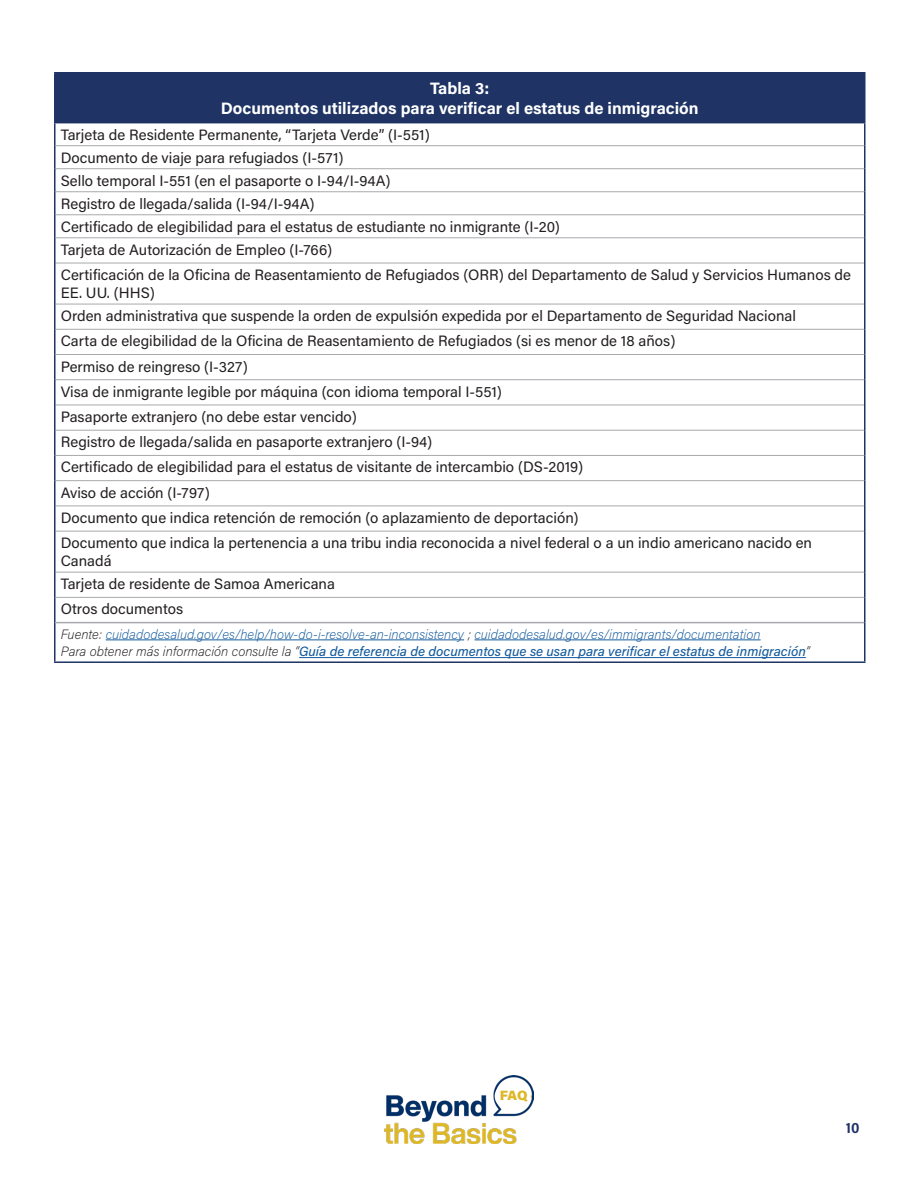
<style>
.page{position:relative;width:918px;height:1188px;background:#fff}
.page>*{position:absolute;margin:0;border:0;box-sizing:border-box;transform-origin:0 0}
.Paragraph_Text{font:700 16.5px "Acumin Pro";color:#fff}
.Paragraph_Text-2{font:15px/18px "Acumin Pro";color:#231f20}
.t1{font:700 15px "Acumin Pro Semi Cond";color:#1f3464}
.Paragraph_Text-3{font:italic 200 13.5px "Acumin Pro";color:#175d9e}
.Paragraph_Text-4{font:italic 500 13.5px "Acumin Pro";color:#175d9e}
.t2{font:900 13.5px "Acumin Pro";color:#ddb727}
.s1{color:#231f20}
.s2{font-weight:200;color:#231f20}
</style>
<div class="page">
<img style="left:384px;top:1075px;width:150px;height:68px">
<div style="left:495px;top:1082px;width:36px;height:29px;background:#fff;border-radius:50%"></div>
<div style="left:55px;top:73px;width:810px;height:50px;background:#1f3464"></div>
<svg style="left:56px;top:146px;width:808px;height:513px"></svg>
<hr style="left:56px;top:145px;width:808px;height:1px;background:#a8a9ad">
<hr style="left:56px;top:168px;width:808px;height:1px;background:#a8a9ad">
<hr style="left:56px;top:191px;width:808px;height:1px;background:#a8a9ad">
<hr style="left:56px;top:214px;width:808px;height:1px;background:#a8a9ad">
<hr style="left:56px;top:455px;width:808px;height:1px;background:#a8a9ad">
<hr style="left:56px;top:480px;width:808px;height:1px;background:#a8a9ad">
<hr style="left:56px;top:506px;width:808px;height:1px;background:#a8a9ad">
<hr style="left:56px;top:531px;width:808px;height:1px;background:#a8a9ad">
<hr style="left:56px;top:572px;width:808px;height:1px;background:#a8a9ad">
<hr style="left:56px;top:597px;width:808px;height:1px;background:#a8a9ad">
<hr style="left:54px;top:122px;width:812px;height:1px;background:#1f3464">
<hr style="left:56px;top:237px;width:808px;height:1px;background:#a8a9ad">
<hr style="left:56px;top:263px;width:808px;height:1px;background:#a8a9ad">
<hr style="left:56px;top:304px;width:808px;height:1px;background:#a8a9ad">
<hr style="left:56px;top:329px;width:808px;height:1px;background:#a8a9ad">
<hr style="left:56px;top:354px;width:808px;height:1px;background:#a8a9ad">
<hr style="left:56px;top:379px;width:808px;height:1px;background:#a8a9ad">
<hr style="left:56px;top:405px;width:808px;height:1px;background:#a8a9ad">
<hr style="left:56px;top:430px;width:808px;height:1px;background:#a8a9ad">
<hr style="left:54px;top:72px;width:812px;height:2px;background:#1f3464">
<hr style="left:54px;top:73px;width:2px;height:49px;background:#1f3464">
<hr style="left:864px;top:73px;width:2px;height:49px;background:#1f3464">
<hr style="left:54px;top:123px;width:2px;height:23px;background:#1f3464">
<hr style="left:864px;top:123px;width:2px;height:23px;background:#1f3464">
<hr style="left:54px;top:146px;width:2px;height:23px;background:#1f3464">
<hr style="left:864px;top:146px;width:2px;height:23px;background:#1f3464">
<hr style="left:54px;top:169px;width:2px;height:23px;background:#1f3464">
<hr style="left:864px;top:169px;width:2px;height:23px;background:#1f3464">
<hr style="left:54px;top:192px;width:2px;height:23px;background:#1f3464">
<hr style="left:864px;top:192px;width:2px;height:23px;background:#1f3464">
<hr style="left:54px;top:215px;width:2px;height:23px;background:#1f3464">
<hr style="left:864px;top:215px;width:2px;height:23px;background:#1f3464">
<hr style="left:54px;top:238px;width:2px;height:25px;background:#1f3464">
<hr style="left:864px;top:238px;width:2px;height:25px;background:#1f3464">
<hr style="left:54px;top:263px;width:2px;height:41px;background:#1f3464">
<hr style="left:864px;top:263px;width:2px;height:41px;background:#1f3464">
<hr style="left:54px;top:304px;width:2px;height:25px;background:#1f3464">
<hr style="left:864px;top:304px;width:2px;height:25px;background:#1f3464">
<hr style="left:54px;top:329px;width:2px;height:26px;background:#1f3464">
<hr style="left:864px;top:329px;width:2px;height:26px;background:#1f3464">
<hr style="left:54px;top:355px;width:2px;height:25px;background:#1f3464">
<hr style="left:864px;top:355px;width:2px;height:25px;background:#1f3464">
<hr style="left:54px;top:380px;width:2px;height:25px;background:#1f3464">
<hr style="left:864px;top:380px;width:2px;height:25px;background:#1f3464">
<hr style="left:54px;top:405px;width:2px;height:25px;background:#1f3464">
<hr style="left:864px;top:405px;width:2px;height:25px;background:#1f3464">
<hr style="left:54px;top:430px;width:2px;height:25px;background:#1f3464">
<hr style="left:864px;top:430px;width:2px;height:25px;background:#1f3464">
<hr style="left:54px;top:455px;width:2px;height:26px;background:#1f3464">
<hr style="left:864px;top:455px;width:2px;height:26px;background:#1f3464">
<hr style="left:54px;top:481px;width:2px;height:25px;background:#1f3464">
<hr style="left:864px;top:481px;width:2px;height:25px;background:#1f3464">
<hr style="left:54px;top:506px;width:2px;height:25px;background:#1f3464">
<hr style="left:864px;top:506px;width:2px;height:25px;background:#1f3464">
<hr style="left:54px;top:531px;width:2px;height:41px;background:#1f3464">
<hr style="left:864px;top:531px;width:2px;height:41px;background:#1f3464">
<hr style="left:54px;top:572px;width:2px;height:25px;background:#1f3464">
<hr style="left:864px;top:572px;width:2px;height:25px;background:#1f3464">
<hr style="left:54px;top:597px;width:2px;height:26px;background:#1f3464">
<hr style="left:864px;top:597px;width:2px;height:26px;background:#1f3464">
<hr style="left:54px;top:623px;width:2px;height:38px;background:#1f3464">
<hr style="left:864px;top:623px;width:2px;height:38px;background:#1f3464">
<hr style="left:54px;top:661px;width:812px;height:2px;background:#1f3464">
<hr style="left:56px;top:622px;width:808px;height:1px;background:#a8a9ad">
<hr style="left:106px;top:640px;width:358px;height:1px;background:#175d9e">
<hr style="left:475px;top:640px;width:286px;height:1px;background:#175d9e">
<hr style="left:299px;top:657px;width:507px;height:1px;background:#175d9e">
<p class="Paragraph_Text" style="left:430px;top:77px;width:61px">Tabla 3:</p>
<p class="Paragraph_Text" style="left:221px;top:96px;width:479px">Documentos utilizados para verificar el estatus de inmigración</p>
<p class="Paragraph_Text-2" style="left:61px;top:125px;width:371px">Tarjeta de Residente Permanente, “Tarjeta Verde” (I-551)</p>
<p class="Paragraph_Text-2" style="left:61px;top:148px;width:284px">Documento de viaje para refugiados (I-571)</p>
<p class="Paragraph_Text-2" style="left:61px;top:171px;width:331px">Sello temporal I-551 (en el pasaporte o I-94/I-94A)</p>
<p class="Paragraph_Text-2" style="left:61px;top:194px;width:255px">Registro de llegada/salida (I-94/I-94A)</p>
<p class="Paragraph_Text-2" style="left:61px;top:217px;width:501px">Certificado de elegibilidad para el estatus de estudiante no inmigrante (I-20)</p>
<p class="Paragraph_Text-2" style="left:61px;top:240px;width:273px">Tarjeta de Autorización de Empleo (I-766)</p>
<p class="Paragraph_Text-2" style="left:61px;top:265px;width:792px">Certificación de la Oficina de Reasentamiento de Refugiados (ORR) del Departamento de Salud y Servicios Humanos de<br>EE. UU. (HHS)</p>
<p class="Paragraph_Text-2" style="left:61px;top:306px;width:737px">Orden administrativa que suspende la orden de expulsión expedida por el Departamento de Seguridad Nacional</p>
<p class="Paragraph_Text-2" style="left:61px;top:331px;width:616px">Carta de elegibilidad de la Oficina de Reasentamiento de Refugiados (si es menor de 18 años)</p>
<p class="Paragraph_Text-2" style="left:61px;top:357px;width:189px">Permiso de reingreso (I-327)</p>
<p class="Paragraph_Text-2" style="left:61px;top:382px;width:443px">Visa de inmigrante legible por máquina (con idioma temporal I-551)</p>
<p class="Paragraph_Text-2" style="left:61px;top:407px;width:298px">Pasaporte extranjero (no debe estar vencido)</p>
<p class="Paragraph_Text-2" style="left:61px;top:432px;width:373px">Registro de llegada/salida en pasaporte extranjero (I-94)</p>
<p class="Paragraph_Text-2" style="left:61px;top:458px;width:524px">Certificado de elegibilidad para el estatus de visitante de intercambio (DS-2019)</p>
<p class="Paragraph_Text-2" style="left:61px;top:483px;width:151px">Aviso de acción (I-797)</p>
<p class="Paragraph_Text-2" style="left:61px;top:508px;width:519px">Documento que indica retención de remoción (o aplazamiento de deportación)</p>
<p class="Paragraph_Text-2" style="left:61px;top:533px;width:753px">Documento que indica la pertenencia a una tribu india reconocida a nivel federal o a un indio americano nacido en<br>Canadá</p>
<p class="Paragraph_Text-2" style="left:61px;top:574px;width:276px">Tarjeta de residente de Samoa Americana</p>
<p class="Paragraph_Text-2" style="left:61px;top:600px;width:124px">Otros documentos</p>
<p class="Paragraph_Text-3" style="left:61px;top:625px;width:701px"><span class="s1">Fuente:</span> cuidadodesalud.gov/es/help/how-do-i-resolve-an-inconsistency <span class="s1">;</span> cuidadodesalud.gov/es/immigrants/documentation</p>
<p class="Paragraph_Text-4" style="left:61px;top:642px;width:751px"><span class="s2">Para obtener más información consulte la “</span>Guía de referencia de documentos que se usan para verificar el estatus de inmigración<span class="s2">”</span></p>
<p class="t2" style="left:500px;top:1086px;width:29px">FAQ</p>
<p class="t1" style="left:846px;top:1117px;width:15px">10</p>
</div>
